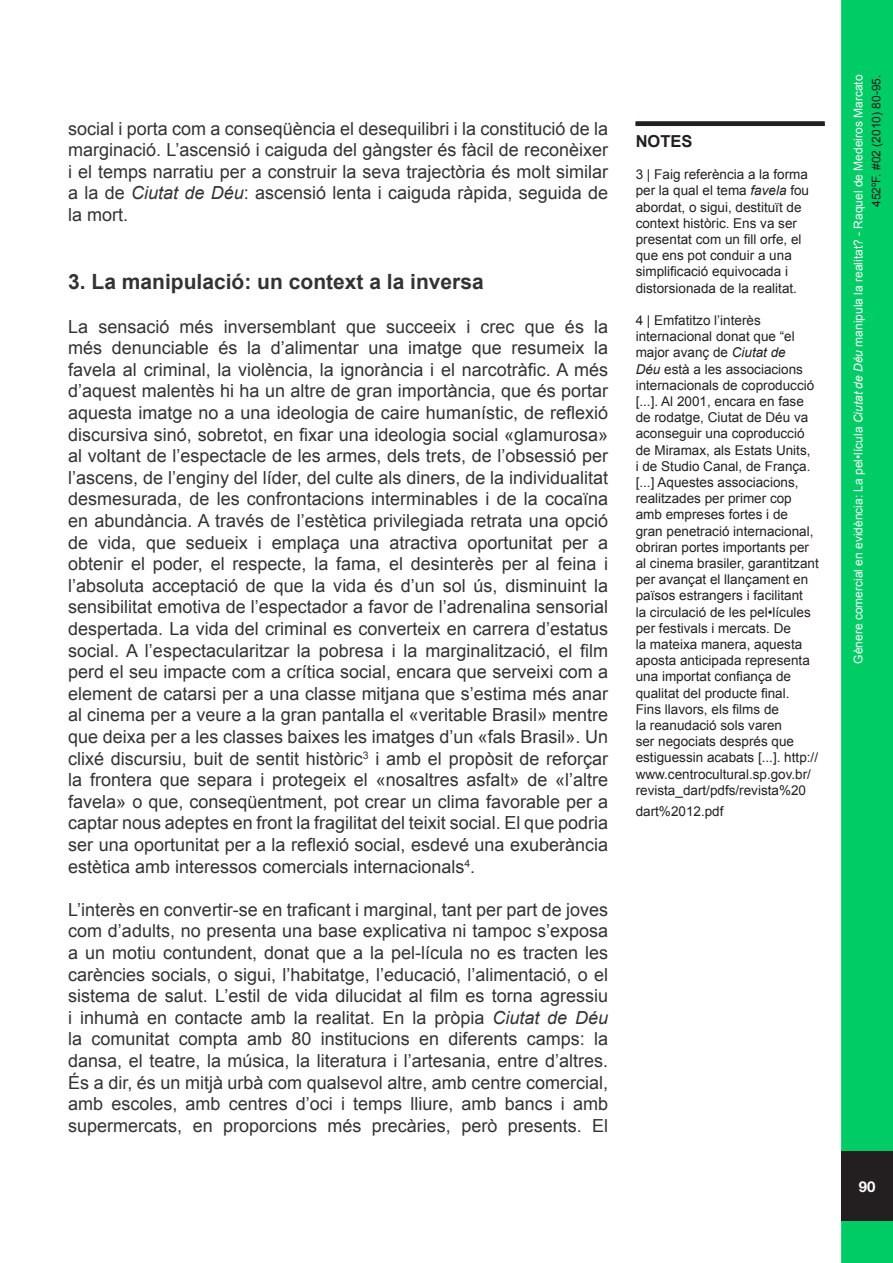
<style>
.page{position:relative;width:893px;height:1263px;background:#fff}
.page>*{position:absolute;margin:0;border:0;box-sizing:border-box;transform-origin:0 0}
.t1{font:700 21px "Arial";color:#333}
.t2{font:18px/21.6px "Arial";color:#333;text-align:justify}
.Estilo_de_párrafo_1{font:700 16.5px "Arial";color:#231f20}
.t3{font:700 15px "Helvetica Neue";color:#fff}
.Estilo_de_párrafo_1-2{font:13.5px/16.2px "Arial";color:#231f20}
.t4{font:12px/18px "Arial";color:#fff;text-align:right}
.s1{font-style:italic}
.s2{color:#231f20}
</style>
<div class="page">
<div style="left:841px;top:0;width:52px;height:1263px;background:#0c6"></div>
<div style="left:841px;top:1151px;width:52px;height:70px;background:#231f20"></div>
<div style="left:636px;top:121px;width:189px;height:5px;background:#231f20"></div>
<p class="t2" style="left:68px;top:118px;width:541px">social i porta com a conseqüència el desequilibri i la constitució de la marginació. L’ascensió i caiguda del gàngster és fàcil de reconèixer i el temps narratiu per a construir la seva trajectòria és molt similar a la de <span class="s1">Ciutat de Déu</span>: ascensió lenta i caiguda ràpida, seguida de la mort.</p>
<p class="t1" style="left:68px;top:268px;width:417px">3. La manipulació: un context a la inversa</p>
<p class="t2" style="left:68px;top:316px;width:541px">La sensació més inversemblant que succeeix i crec que és la més denunciable és la d’alimentar una imatge que resumeix la favela al criminal, la violència, la ignorància i el narcotràfic. A més d’aquest malentès hi ha un altre de gran importància, que és portar aquesta imatge no a una ideologia de caire humanístic, de reflexió discursiva sinó, sobretot, en fixar una ideologia social «glamurosa» al voltant de l’espectacle de les armes, dels trets, de l’obsessió per l’ascens, de l’enginy del líder, del culte als diners, de la individualitat desmesurada, de les confrontacions interminables i de la cocaïna en abundància. A través de l’estètica privilegiada retrata una opció de vida, que sedueix i emplaça una atractiva oportunitat per a obtenir el poder, el respecte, la fama, el desinterès per al feina i l’absoluta acceptació de que la vida és d’un sol ús, disminuint la sensibilitat emotiva de l’espectador a favor de l’adrenalina sensorial despertada. La vida del criminal es converteix en carrera d’estatus social. A l’espectacularitzar la pobresa i la marginalització, el film perd el seu impacte com a crítica social, encara que serveixi com a element de catarsi per a una classe mitjana que s’estima més anar al cinema per a veure a la gran pantalla el «veritable Brasil» mentre que deixa per a les classes baixes les imatges d’un «fals Brasil». Un clixé discursiu, buit de sentit històric<sup>3</sup> i amb el propòsit de reforçar la frontera que separa i protegeix el «nosaltres asfalt» de «l’altre favela» o que, conseqüentment, pot crear un clima favorable per a captar nous adeptes en front la fragilitat del teixit social. El que podria ser una oportunitat per a la reflexió social, esdevé una exuberància estètica amb interessos comercials internacionals<sup>4</sup>.</p>
<p class="t2" style="left:68px;top:899px;width:541px">L’interès en convertir-se en traficant i marginal, tant per part de joves com d’adults, no presenta una base explicativa ni tampoc s’exposa a un motiu contundent, donat que a la pel-lícula no es tracten les carències socials, o sigui, l’habitatge, l’educació, l’alimentació, o el sistema de salut. L’estil de vida dilucidat al film es torna agressiu i inhumà en contacte amb la realitat. En la pròpia <span class="s1">Ciutat de Déu </span>la comunitat compta amb 80 institucions en diferents camps: la dansa, el teatre, la música, la literatura i l’artesania, entre d’altres.<br>És a dir, és un mitjà urbà com qualsevol altre, amb centre comercial, amb escoles, amb centres d’oci i temps lliure, amb bancs i amb supermercats, en proporcions més precàries, però presents. El</p>
<p class="Estilo_de_párrafo_1" style="left:636px;top:130px;width:58px">NOTES</p>
<p class="Estilo_de_párrafo_1-2" style="left:636px;top:166px;width:175px">3 | Faig referència a la forma per la qual el tema <span class="s1">favela</span> fou abordat, o sigui, destituït de context històric. Ens va ser presentat com un fill orfe, el que ens pot conduir a una simplificació equivocada i distorsionada de la realitat.</p>
<p class="Estilo_de_párrafo_1-2" style="left:636px;top:312px;width:185px">4 | Emfatitzo l’interès internacional donat que “el major avanç de <span class="s1">Ciutat de<br>Déu</span> està a les associacions internacionals de coproducció [...]. Al 2001, encara en fase de rodatge, Ciutat de Déu va aconseguir una coproducció de Miramax, als Estats Units,<br>i de Studio Canal, de França. [...] Aquestes associacions, realitzades per primer cop amb empreses fortes i de<br>gran penetració internacional, obriran portes importants per al cinema brasiler, garantitzant per avançat el llançament en països estrangers i facilitant<br>la circulació de les pel•lícules per festivals i mercats. De<br>la mateixa manera, aquesta aposta anticipada representa una importat confiança de qualitat del producte final.<br>Fins llavors, els films de<br>la reanudació sols varen<br>ser negociats després que estiguessin acabats [...]. http:// www.centrocultural.sp.gov.br/ revista_dart/pdfs/revista%20</p>
<p class="Estilo_de_párrafo_1-2" style="left:636px;top:804px;width:89px">dart%2012.pdf</p>
<p class="t4" style="left:849px;top:664px;width:591px;rotate:-90deg">Gènere comercial en evidència: La pel•lícula <span class="s1">Ciutat de Déu</span> manipula la realitat? - Raquel de Medeiros Marcato<br><span class="s2">452ºF. #02 (2010) 80-95.</span></p>
<p class="t3" style="left:859px;top:1177px;width:18px">90</p>
</div>
